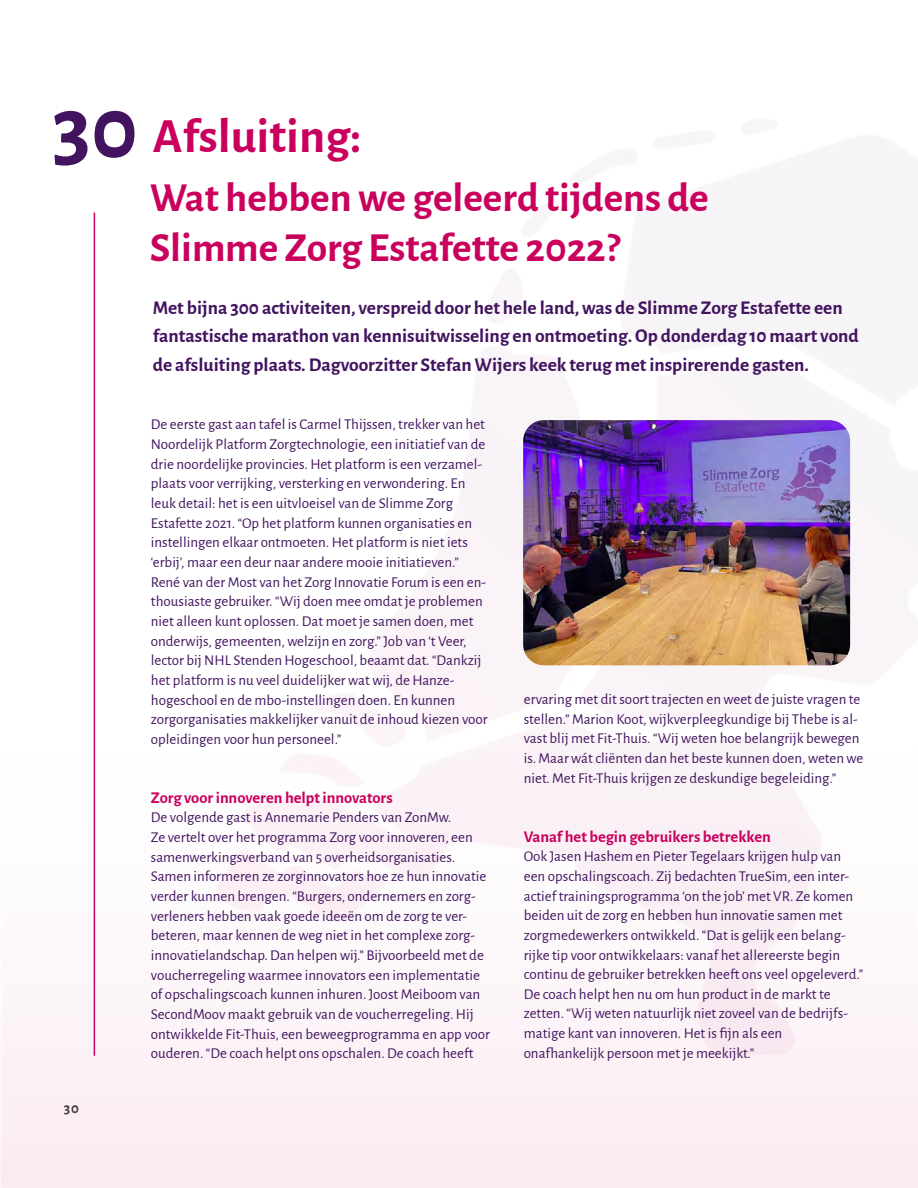
<style>
.page{position:relative;width:918px;height:1188px;background:#fff}
.page>*{position:absolute;margin:0;border:0;box-sizing:border-box;transform-origin:0 0}
.t1{font:700 49.5px "Alegreya Sans";color:#ca005d}
.t2{font:700 41.55px/49.8px "Alegreya Sans";color:#ca005d}
.t3{font:700 19.5px/28.5px "Alegreya Sans";color:#42145f}
.t4{font:700 16.5px "Alegreya Sans";color:#ca005d}
.t5{font:15px/19.6px "Alegreya Sans";color:#42145f}
.t6{font:700 15px "Alegreya Sans";color:#414042}
.s1{font-size:90px;color:#42145f}
</style>
<div class="page">
<div style="left:1px;top:616px;width:917px;height:572px;background:linear-gradient(to right,#fcf5f8,#faebf2)"></div>
<img style="left:197px;top:122px;width:721px;height:934px">
<hr style="left:94px;top:213px;width:1px;height:843px;background:#ca005d">
<img style="left:523px;top:420px;width:327px;height:245px">
<h1 class="t1" style="left:52px;top:99px;width:311px"><span class="s1">30</span> Afsluiting:</h1>
<h2 class="t2" style="left:150px;top:170px;width:561px">Wat hebben we geleerd tijdens de<br>Slimme Zorg Estafette 2022?</h2>
<p class="t3" style="left:153px;top:292px;width:707px">Met bijna 300 activiteiten, verspreid door het hele land, was de Slimme Zorg Estafette een fantastische marathon van kennisuitwisseling en ontmoeting. Op donderdag 10 maart vond de afsluiting plaats. Dagvoorzitter Stefan Wijers keek terug met inspirerende gasten.</p>
<p class="t6" style="left:64px;top:1097px;width:17px">30</p>
<p class="t5" style="left:151px;top:414px;width:338px">De eerste gast aan tafel is Carmel Thijssen, trekker van het Noordelijk Platform Zorgtechnologie, een initiatief van de drie noordelijke provincies. Het platform is een verzamel&shy;plaats voor verrijking, versterking en verwondering. En leuk detail: het is een uitvloeisel van de Slimme Zorg Estafette 2021. “Op het platform kunnen organisaties en instellingen elkaar ontmoeten. Het platform is niet iets ‘erbij’, maar een deur naar andere mooie initiatieven.” René van der Most van het Zorg Innovatie Forum is een en&shy;thousiaste gebruiker. “Wij doen mee omdat je problemen niet alleen kunt oplossen. Dat moet je samen doen, met onderwijs, gemeenten, welzijn en zorg.” Job van ‘t Veer, lector bij NHL Stenden Hogeschool, beaamt dat. “Dankzij het platform is nu veel duidelijker wat wij, de Hanze&shy;hogeschool en de mbo-instellingen doen. En kunnen zorgorganisaties makkelijker vanuit de inhoud kiezen voor opleidingen voor hun personeel.”</p>
<p class="t4" style="left:151px;top:785px;width:243px">Zorg voor innoveren helpt innovators</p>
<p class="t5" style="left:151px;top:807px;width:341px">De volgende gast is Annemarie Penders van ZonMw.<br>Ze vertelt over het programma Zorg voor innoveren, een samenwerkingsverband van 5 overheidsorganisaties.<br>Samen informeren ze zorginnovators hoe ze hun innovatie verder kunnen brengen. “Burgers, ondernemers en zorg&shy;verleners hebben vaak goede ideeën om de zorg te ver&shy;beteren, maar kennen de weg niet in het complexe zorg&shy;innovatielandschap. Dan helpen wij.” Bijvoorbeeld met de voucherregeling waarmee innovators een implementatie of opschalingscoach kunnen inhuren. Joost Meiboom van SecondMoov maakt gebruik van de voucherregeling. Hij ontwikkelde Fit-Thuis, een beweegprogramma en app voor ouderen. “De coach helpt ons opschalen. De coach heeft</p>
<p class="t5" style="left:524px;top:689px;width:341px">ervaring met dit soort trajecten en weet de juiste vragen te stellen.” Marion Koot, wijkverpleegkundige bij Thebe is al&shy;vast blij met Fit-Thuis. “Wij weten hoe belangrijk bewegen is. Maar wát cliënten dan het beste kunnen doen, weten we niet. Met Fit-Thuis krijgen ze deskundige begeleiding.”</p>
<p class="t4" style="left:524px;top:824px;width:249px">Vanaf het begin gebruikers betrekken</p>
<p class="t5" style="left:524px;top:846px;width:341px">Ook Jasen Hashem en Pieter Tegelaars krijgen hulp van een opschalingscoach. Zij bedachten TrueSim, een inter&shy;actief trainingsprogramma ‘on the job’ met VR. Ze komen beiden uit de zorg en hebben hun innovatie samen met zorgmedewerkers ontwikkeld. “Dat is gelijk een belang&shy;rijke tip voor ontwikkelaars: vanaf het allereerste begin continu de gebruiker betrekken heeft ons veel opgeleverd.” De coach helpt hen nu om hun product in de markt te zetten. “Wij weten natuurlijk niet zoveel van de bedrijfs&shy;matige kant van innoveren. Het is fijn als een onafhankelijk persoon met je meekijkt.”</p>
</div>
